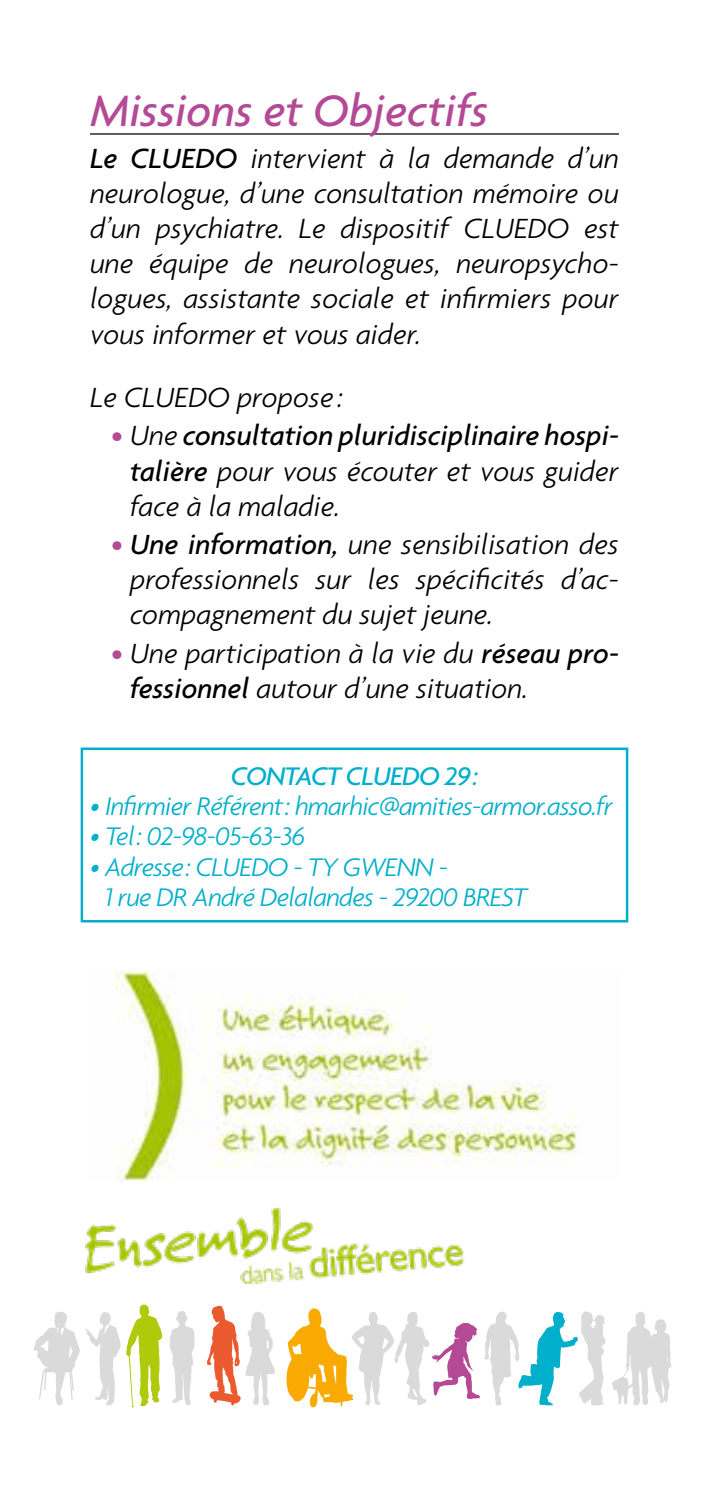
<style>
.page{position:relative;width:709px;height:1489px;background:#fff}
.page>*{position:absolute;margin:0;border:0;box-sizing:border-box;transform-origin:0 0}
.t1{font:italic 500 47.5px "Agenda";color:#b44995}
.t2{font:italic 300 30px/35px "Agenda";color:#000;text-align:justify}
.t3{font:italic 300 27.5px/30px "Agenda";letter-spacing:-.03em;color:#00afcb}
.t4{font:italic 500 27.5px "Agenda";letter-spacing:-.03em;color:#00afcb}
.s1{font-weight:500}
.s2{font-weight:500;font-style:normal;color:#b44995}
</style>
<div class="page">
<svg style="left:612px;top:1312px;width:59px;height:93px"></svg>
<svg style="left:34px;top:1304px;width:128px;height:103px"></svg>
<svg style="left:170px;top:1311px;width:24px;height:94px"></svg>
<svg style="left:207px;top:1305px;width:68px;height:100px"></svg>
<svg style="left:286px;top:1308px;width:319px;height:99px"></svg>
<img style="left:85px;top:1207px;width:380px;height:78px">
<hr style="left:90px;top:133px;width:529px;height:2px;background:#000">
<img style="left:115px;top:969px;width:462px;height:212px">
<div style="left:81px;top:747px;width:547px;height:175px;border:2px solid #00afcb"></div>
<h1 class="t1" style="left:90px;top:82px;width:400px">Missions et Objectifs</h1>
<p class="t2" style="left:90px;top:141px;width:530px"><span class="s1">Le CLUEDO</span> intervient à la demande d’un neurologue, d’une consultation mémoire ou d’un psychiatre. Le dispositif CLUEDO est une équipe de neurologues, neuropsycho&shy;logues, assistante sociale et infirmiers pour vous informer et vous aider.</p>
<p class="t2" style="left:90px;top:379px;width:254px">Le CLUEDO propose :</p>
<p class="t2" style="left:130px;top:418px;width:490px;text-indent:-19px"><span class="s2">•</span> Une <span class="s1">consultation pluridisciplinaire hospi&shy;talière</span> pour vous écouter et vous guider face à la maladie.</p>
<p class="t2" style="left:130px;top:526px;width:490px;text-indent:-19px"><span class="s2">•</span> <span class="s1">Une information,</span> une sensibilisation des professionnels sur les spécificités d’ac&shy;compagnement du sujet jeune.</p>
<p class="t2" style="left:130px;top:635px;width:490px;text-indent:-19px"><span class="s2">•</span> Une participation à la vie du <span class="s1">réseau pro&shy;fessionnel</span> autour d’une situation.</p>
<p class="t4" style="left:231px;top:759px;width:249px">CONTACT CLUEDO 29:</p>
<p class="t3" style="left:90px;top:791px;width:524px">• Infirmier Référent: hmarhic@amities-armor.asso.fr</p>
<p class="t3" style="left:90px;top:821px;width:217px">• Tel: 02-98-05-63-36</p>
<p class="t3" style="left:105px;top:851px;width:423px;text-indent:-15px">• Adresse: CLUEDO - TY GWENN -<br>1 rue DR André Delalandes - 29200 BREST</p>
</div>
